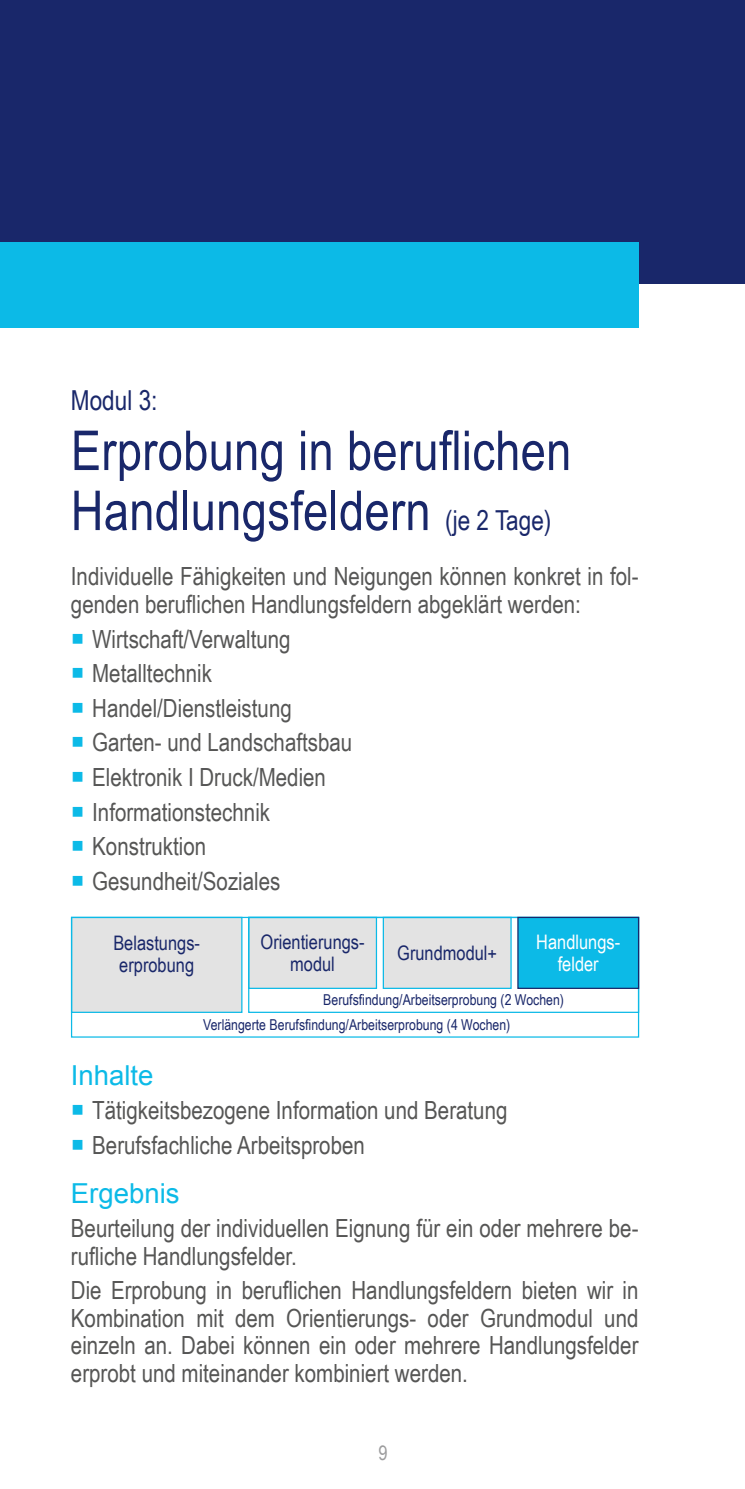
<style>
.page{position:relative;width:745px;height:1489px;background:#fff}
.page>*{position:absolute;margin:0;border:0;box-sizing:border-box;transform-origin:0 0}
.t1{font:55px/60px "Arial Narrow";letter-spacing:.005em;color:#19276a}
.t2{font:27.5px "Arial";color:#0cbae7}
.t3{font:27.5px "Arial Narrow";color:#19276a}
.t4{font:25px/34.5px "Arial Narrow";color:#565655}
.t5{font:20px/22.5px "Arial Narrow";color:#19276a;text-align:center}
.t6{font:20px/22.5px "Arial Narrow";color:#fff;text-align:center}
.t7{font:20px "Arial Narrow";color:#9c9c9d}
.t8{font:15px/24.5px "Arial Narrow";color:#19276a}
.s1{font-size:27.5px}
</style>
<div class="page">
<div style="left:0;top:0;width:744px;height:283px;background:#19276a"></div>
<div style="left:0;top:243px;width:638px;height:85px;background:#0cbae7"></div>
<div style="left:71px;top:916px;width:171px;height:96px;background:#e3e3e3;border:1px solid #0cbae7"></div>
<div style="left:248px;top:917px;width:128px;height:71px;background:#e3e3e3"></div>
<div style="left:248px;top:916px;width:129px;height:72px;border:1px solid #0cbae7"></div>
<div style="left:383px;top:917px;width:127px;height:71px;background:#e3e3e3"></div>
<div style="left:71px;top:916px;width:567px;height:121px;border:1px solid #0cbae7"></div>
<div style="left:517px;top:917px;width:121px;height:71px;background:#0cbae7"></div>
<div style="left:517px;top:916px;width:121px;height:72px;border:1px solid #19276a"></div>
<p class="t3" style="left:71px;top:380px;width:88px">Modul 3:</p>
<h1 class="t1" style="left:71px;top:418px;width:501px">Erprobung in beruflichen<br>Handlungsfeldern <span class="s1">(je 2 Tage)</span></h1>
<p class="t4" style="left:71px;top:562px;width:568px;line-height:27.5px">Individuelle Fähigkeiten und Neigungen können konkret in fol&shy;genden beruflichen Handlungsfeldern abgeklärt werden:</p>
<p class="t4" style="left:92px;top:620px;width:261px">Wirtschaft/Verwaltung<br>Metalltechnik<br>Handel/Dienstleistung<br>Garten- und Landschaftsbau<br>Elektronik I Druck/Medien<br>Informationstechnik<br>Konstruktion<br>Gesundheit/Soziales</p>
<p class="t5" style="left:260px;top:929px;width:105px">Orientierungs&shy;modul</p>
<p class="t5" style="left:397px;top:941px;width:101px">Grundmodul+</p>
<p class="t8" style="left:203px;top:987px;width:362px;text-indent:120px">Berufsfindung/Arbeitserprobung (2 Wochen)<br>Verlängerte Berufsfindung/Arbeitserprobung (4 Wochen)</p>
<p class="t5" style="left:113px;top:930px;width:88px;text-align:left">Belastungs&shy;erprobung</p>
<p class="t6" style="left:536px;top:929px;width:85px">Handlungs&shy;felder</p>
<p class="t2" style="left:71px;top:1056px;width:84px">Inhalte</p>
<p class="t4" style="left:92px;top:1092px;width:416px">Tätigkeitsbezogene Information und Beratung<br>Berufsfachliche Arbeitsproben</p>
<p class="t2" style="left:71px;top:1174px;width:110px">Ergebnis</p>
<p class="t4" style="left:71px;top:1213px;width:568px;line-height:27.5px">Beurteilung der individuellen Eignung für ein oder mehrere be&shy;rufliche Handlungsfelder.</p>
<p class="t4" style="left:71px;top:1275px;width:568px;line-height:27.5px;text-align:justify">Die Erprobung in beruflichen Handlungsfeldern bieten wir in Kombination mit dem Orientierungs- oder Grundmodul und einzeln an. Dabei können ein oder mehrere Handlungsfelder erprobt und miteinander kombiniert werden.</p>
<p class="t7" style="left:378px;top:1437px;width:11px">9</p>
</div>
